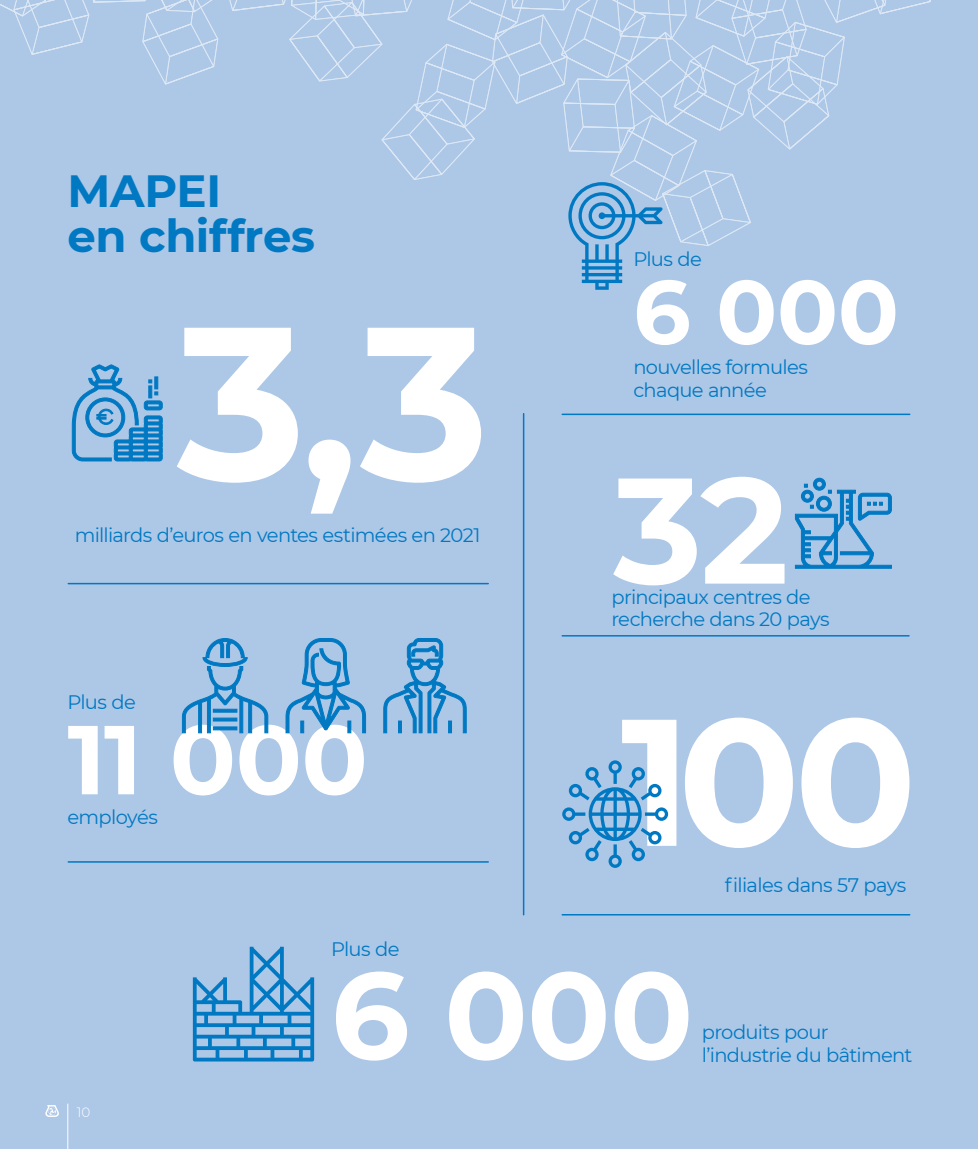
<style>
.page{position:relative;width:978px;height:1149px;background:#fff}
.page>*{position:absolute;margin:0;border:0;box-sizing:border-box;transform-origin:0 0}
.t1{font:700 217.5px "Montserrat";color:#fff}
.t2{font:700 180px "Montserrat";color:#fff}
.t3{font:700 150px "Montserrat";color:#fff}
.t4{font:700 123px "Montserrat";color:#fff}
.t5{font:700 97.65px "Montserrat";color:#fff}
.t6{font:700 90px "Montserrat";color:#fff}
.t7{font:700 45px/45px "Montserrat";letter-spacing:-.005em;color:#0079c2}
.t8{font:19.5px/22.5px "Montserrat";letter-spacing:-.035em;color:#0079c2}
.t9{font:300 13.5px "Montserrat";color:#fff}
</style>
<div class="page">
<div style="left:0;top:0;width:978px;height:1148px;background:#adc7e7"></div>
<svg style="left:795px;top:477px;width:97px;height:91px"></svg>
<svg style="left:72px;top:364px;width:91px;height:97px"></svg>
<svg style="left:193px;top:946px;width:121px;height:115px"></svg>
<svg style="left:562px;top:760px;width:106px;height:107px"></svg>
<svg style="left:182px;top:638px;width:86px;height:95px"></svg>
<svg style="left:285px;top:638px;width:81px;height:95px"></svg>
<svg style="left:383px;top:638px;width:84px;height:95px"></svg>
<svg style="left:0;top:0;width:931px;height:290px"></svg>
<svg style="left:45px;top:1105px;width:14px;height:11px"></svg>
<hr style="left:68px;top:1103px;width:1px;height:45px;background:#fff">
<hr style="left:562px;top:635px;width:347px;height:1px;background:#0079c2">
<hr style="left:68px;top:582px;width:420px;height:2px;background:#0079c2">
<hr style="left:68px;top:860px;width:420px;height:2px;background:#0079c2">
<hr style="left:562px;top:913px;width:348px;height:2px;background:#0079c2">
<hr style="left:562px;top:413px;width:348px;height:2px;background:#0079c2">
<hr style="left:523px;top:413px;width:1px;height:501px;background:#0079c2">
<h3 class="t7" style="left:68px;top:166px;width:249px">MAPEI<br>en chiffres</h3>
<h1 class="t1" style="left:177px;top:246px;width:313px">3,3</h1>
<p class="t8" style="left:75px;top:523px;width:407px">milliards d’euros en ventes estimées en 2021</p>
<p class="t8" style="left:67px;top:690px;width:70px">Plus de</p>
<h3 class="t5" style="left:68px;top:689px;width:302px">11 000</h3>
<p class="t8" style="left:68px;top:805px;width:92px">employés</p>
<p class="t8" style="left:331px;top:936px;width:70px">Plus de</p>
<p class="t8" style="left:633px;top:247px;width:70px">Plus de</p>
<h3 class="t6" style="left:633px;top:247px;width:267px">6 000</h3>
<p class="t8" style="left:633px;top:355px;width:176px">nouvelles formules chaque année</p>
<h3 class="t3" style="left:613px;top:422px;width:177px">32</h3>
<p class="t8" style="left:611px;top:585px;width:220px">principaux centres de recherche dans 20 pays</p>
<h2 class="t2" style="left:621px;top:651px;width:297px">100</h2>
<p class="t8" style="left:725px;top:872px;width:183px">filiales dans 57 pays</p>
<p class="t9" style="left:77px;top:1102px;width:15px">10</p>
<p class="t9" style="left:81px;top:1102px;width:15px">10</p>
<h3 class="t4" style="left:331px;top:926px;width:364px">6 000</h3>
<p class="t8" style="left:702px;top:1019px;width:128px">produits pour</p>
<p class="t8" style="left:702px;top:1042px;width:212px">l’industrie du bâtiment</p>
</div>
